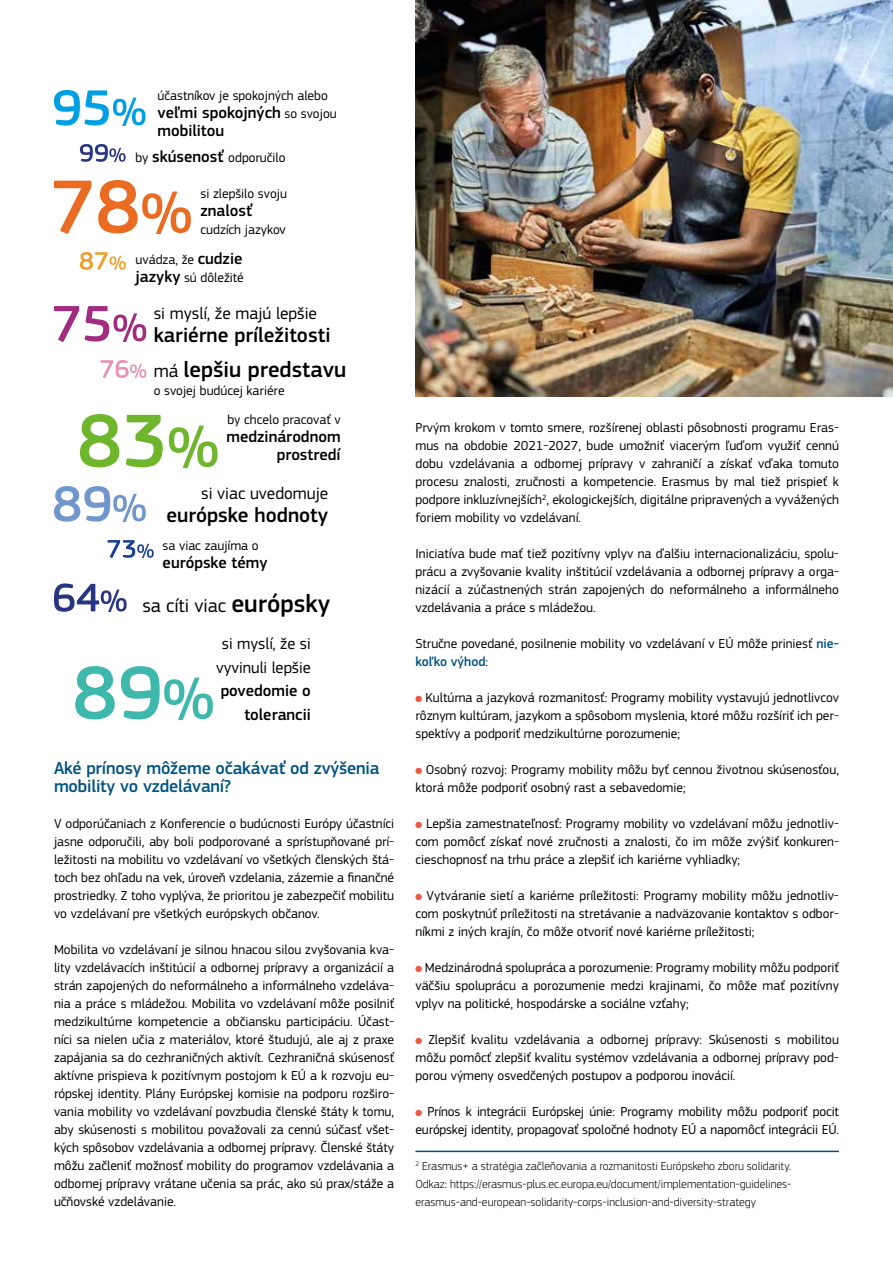
<style>
.page{position:relative;width:893px;height:1263px;background:#fff}
.page>*{position:absolute;margin:0;border:0;box-sizing:border-box;transform-origin:0 0}
.t1{font:500 22.8px "EC Square Sans Pro";color:#000}
.t2{font:500 21.15px "EC Square Sans Pro";color:#000}
.t3{font:19.5px "EC Square Sans Pro";color:#000}
.t4{font:500 18px/18px "EC Square Sans Pro";letter-spacing:-.01em;color:#005380}
.t5{font:17.25px "EC Square Sans Pro";color:#000}
.t6{font:500 16.5px/18px "EC Square Sans Pro";color:#000;text-align:right}
.t7{font:16.5px/23.7px "EC Square Sans Pro";color:#000;text-align:center}
.t8{font:13.5px/18px "EC Square Sans Pro";color:#000;text-align:justify}
.t9{font:300 12px/18px "EC Square Sans Pro";color:#000;text-align:justify}
.s1{font-weight:400;font-size:13.5px}
.s2{font-weight:500;font-size:16.5px}
.s3{font-weight:400;font-size:18.75px}
.s4{font-weight:500;font-size:25.5px}
.s5{font-weight:500;color:#005380}
</style>
<div class="page">
<div style="left:415px;top:696px;width:7px;height:6px;background:#eb5a41;border-radius:50%"></div>
<div style="left:415px;top:768px;width:7px;height:6px;background:#eb5a41;border-radius:50%"></div>
<div style="left:415px;top:822px;width:7px;height:6px;background:#eb5a41;border-radius:50%"></div>
<div style="left:415px;top:894px;width:7px;height:6px;background:#eb5a41;border-radius:50%"></div>
<div style="left:415px;top:966px;width:7px;height:6px;background:#eb5a41;border-radius:50%"></div>
<div style="left:415px;top:1038px;width:7px;height:6px;background:#eb5a41;border-radius:50%"></div>
<div style="left:415px;top:1110px;width:7px;height:6px;background:#eb5a41;border-radius:50%"></div>
<img style="left:415px;top:0;width:478px;height:396px">
<hr style="left:415px;top:1151px;width:424px;height:1px;background:#005380">
<svg style="left:75px;top:666px;width:138px;height:54px"></svg>
<svg style="left:108px;top:540px;width:46px;height:18px"></svg>
<svg style="left:54px;top:486px;width:92px;height:36px"></svg>
<svg style="left:101px;top:360px;width:45px;height:18px"></svg>
<svg style="left:54px;top:306px;width:92px;height:36px"></svg>
<svg style="left:54px;top:180px;width:137px;height:54px"></svg>
<svg style="left:80px;top:144px;width:46px;height:18px"></svg>
<svg style="left:54px;top:90px;width:91px;height:36px"></svg>
<svg style="left:80px;top:252px;width:46px;height:18px"></svg>
<svg style="left:80px;top:414px;width:138px;height:54px"></svg>
<svg style="left:54px;top:583px;width:73px;height:29px"></svg>
<p class="t8" style="left:158px;top:87px;width:172px">účastníkov je spokojných alebo</p>
<p class="t6" style="left:158px;top:104px;width:181px;text-align:left">veľmi spokojných <span class="s1">so svojou </span>mobilitou</p>
<p class="t8" style="left:136px;top:149px;width:151px">by <span class="s2">skúsenosť</span> odporučilo</p>
<p class="t8" style="left:200px;top:185px;width:88px">si zlepšilo svoju</p>
<p class="t6" style="left:200px;top:202px;width:53px">znalosť</p>
<p class="t8" style="left:200px;top:221px;width:87px">cudzích jazykov</p>
<p class="t8" style="left:136px;top:251px;width:110px">uvádza, že <span class="s2">cudzie jazyky</span> sú dôležité</p>
<p class="t5" style="left:154px;top:303px;width:165px">si myslí, že majú lepšie</p>
<h2 class="t2" style="left:154px;top:323px;width:178px">kariérne príležitosti</h2>
<h1 class="t1" style="left:154px;top:356px;width:194px"><span class="s3">má</span> lepšiu predstavu</h1>
<p class="t8" style="left:228px;top:376px;width:114px;line-height:29px;text-indent:-74px">o svojej budúcej kariére<br>by chcelo pracovať v</p>
<p class="t6" style="left:226px;top:428px;width:116px">medzinárodnom prostredí</p>
<p class="t5" style="left:201px;top:483px;width:129px">si viac uvedomuje</p>
<h2 class="t2" style="left:167px;top:503px;width:163px">európske hodnoty</h2>
<p class="t8" style="left:163px;top:537px;width:97px">sa viac zaujíma o</p>
<p class="t6" style="left:163px;top:554px;width:106px">európske témy</p>
<h3 class="t3" style="left:142px;top:594px;width:189px">sa cíti viac <span class="s4">európsky</span></h3>
<p class="t7" style="left:216px;top:632px;width:96px">si myslí, že si vyvinuli lepšie</p>
<p class="t6" style="left:221px;top:679px;width:92px;line-height:23.7px">povedomie o tolerancii</p>
<h3 class="t4" style="left:54px;top:759px;width:327px">Aké prínosy môžeme očakávať od zvýšenia mobility vo vzdelávaní?</h3>
<p class="t8" style="left:54px;top:815px;width:342px">V odporúčaniach z Konferencie o budúcnosti Európy účastníci jasne odporučili, aby boli podporované a sprístupňované prí&shy;ležitosti na mobilitu vo vzdelávaní vo všetkých členských štá&shy;toch bez ohľadu na vek, úroveň vzdelania, zázemie a finančné prostriedky. Z toho vyplýva, že prioritou je zabezpečiť mobilitu vo vzdelávaní pre všetkých európskych občanov.</p>
<p class="t8" style="left:54px;top:941px;width:342px">Mobilita vo vzdelávaní je silnou hnacou silou zvyšovania kva&shy;lity vzdelávacích inštitúcií a odbornej prípravy a organizácií a strán zapojených do neformálneho a informálneho vzdeláva&shy;nia a práce s mládežou. Mobilita vo vzdelávaní môže posilniť medzikultúrne kompetencie a občiansku participáciu. Účast&shy;níci sa nielen učia z materiálov, ktoré študujú, ale aj z praxe zapájania sa do cezhraničných aktivít. Cezhraničná skúsenosť aktívne prispieva k pozitívnym postojom k EÚ a k rozvoju eu&shy;rópskej identity. Plány Európskej komisie na podporu rozširo&shy;vania mobility vo vzdelávaní povzbudia členské štáty k tomu, aby skúsenosti s mobilitou považovali za cennú súčasť všet&shy;kých spôsobov vzdelávania a odbornej prípravy. Členské štáty môžu začleniť možnosť mobility do programov vzdelávania a odbornej prípravy vrátane učenia sa prác, ako sú prax/stáže a učňovské vzdelávanie.</p>
<p class="t8" style="left:415px;top:419px;width:425px">Prvým krokom v tomto smere, rozšírenej oblasti pôsobnosti programu Eras&shy;mus na obdobie 2021-2027, bude umožniť viacerým ľuďom využiť cennú dobu vzdelávania a odbornej prípravy v zahraničí a získať vďaka tomuto procesu znalosti, zručnosti a kompetencie. Erasmus by mal tiež prispieť k podpore inkluzívnejších<sup>2</sup>, ekologickejších, digitálne pripravených a vyvážených foriem mobility vo vzdelávaní.</p>
<p class="t8" style="left:415px;top:545px;width:425px">Iniciatíva bude mať tiež pozitívny vplyv na ďalšiu internacionalizáciu, spolu&shy;prácu a zvyšovanie kvality inštitúcií vzdelávania a odbornej prípravy a orga&shy;nizácií a zúčastnených strán zapojených do neformálneho a informálneho vzdelávania a práce s mládežou.</p>
<p class="t8" style="left:415px;top:635px;width:425px">Stručne povedané, posilnenie mobility vo vzdelávaní v EÚ môže priniesť <span class="s5">nie&shy;koľko výhod</span>:</p>
<p class="t8" style="left:415px;top:689px;width:425px;text-indent:10px">Kultúrna a jazyková rozmanitosť: Programy mobility vystavujú jednotlivcov rôznym kultúram, jazykom a spôsobom myslenia, ktoré môžu rozšíriť ich per&shy;spektívy a podporiť medzikultúrne porozumenie;</p>
<p class="t8" style="left:415px;top:761px;width:425px;text-indent:10px">Osobný rozvoj: Programy mobility môžu byť cennou životnou skúsenosťou, ktorá môže podporiť osobný rast a sebavedomie;</p>
<p class="t8" style="left:415px;top:815px;width:425px;text-indent:11px">Lepšia zamestnateľnosť: Programy mobility vo vzdelávaní môžu jednotliv&shy;com pomôcť získať nové zručnosti a znalosti, čo im môže zvýšiť konkuren&shy;cieschopnosť na trhu práce a zlepšiť ich kariérne vyhliadky;</p>
<p class="t8" style="left:415px;top:887px;width:425px;text-indent:11px">Vytváranie sietí a kariérne príležitosti: Programy mobility môžu jednotliv&shy;com poskytnúť príležitosti na stretávanie a nadväzovanie kontaktov s odbor&shy;níkmi z iných krajín, čo môže otvoriť nové kariérne príležitosti;</p>
<p class="t8" style="left:415px;top:959px;width:425px;text-indent:9px">Medzinárodná spolupráca a porozumenie: Programy mobility môžu podporiť väčšiu spoluprácu a porozumenie medzi krajinami, čo môže mať pozitívny vplyv na politické, hospodárske a sociálne vzťahy;</p>
<p class="t8" style="left:415px;top:1031px;width:425px;text-indent:13px">Zlepšiť kvalitu vzdelávania a odbornej prípravy: Skúsenosti s mobilitou môžu pomôcť zlepšiť kvalitu systémov vzdelávania a odbornej prípravy pod&shy;porou výmeny osvedčených postupov a podporou inovácií.</p>
<p class="t8" style="left:415px;top:1103px;width:425px;text-align:right">Prínos k integrácii Európskej únie: Programy mobility môžu podporiť pocit európskej identity, propagovať spoločné hodnoty EÚ a napomôcť integrácii EÚ.</p>
<p class="t9" style="left:415px;top:1157px;width:378px"><sup>2</sup> Erasmus+ a stratégia začleňovania a rozmanitosti Európskeho zboru solidarity.<br>Odkaz: https://erasmus-plus.ec.europa.eu/document/implementation-guidelines&shy;erasmus-and-european-solidarity-corps-inclusion-and-diversity-strategy</p>
</div>
